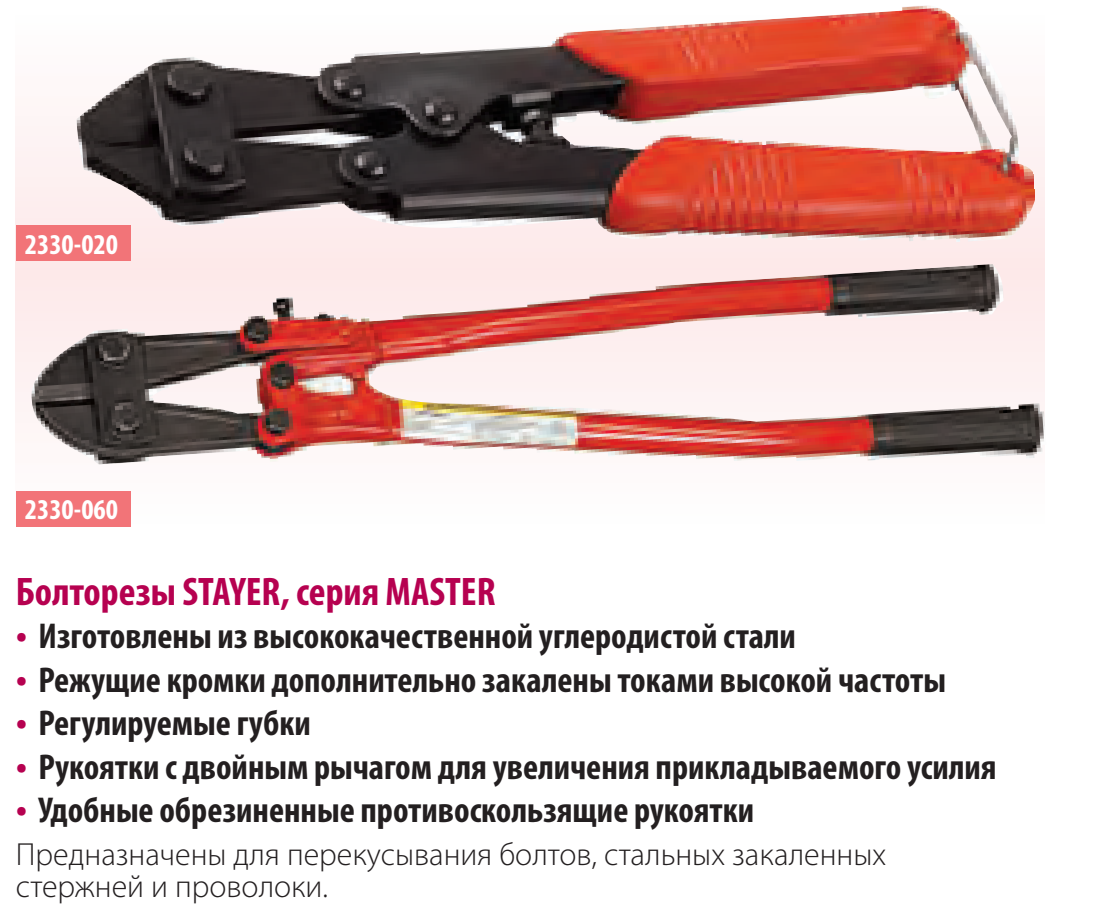
<style>
.page{position:relative;width:1102px;height:907px;background:#fff}
.page>*{position:absolute;margin:0;border:0;box-sizing:border-box;transform-origin:0 0}
.Zagolovok_art_HAND{font:700 condensed 40px "Myriad Pro";color:#b60150}
.Text_bullet_HAND{font:700 condensed 36px "Myriad Pro";color:#231f20}
.Text_HAND{font:300 32px/32px "Myriad Pro";color:#231f20}
._7_2_artikul_vinos{font:700 condensed 28.8px "Myriad Pro";color:#fff}
.s1{font-size:40px;color:#b60150}
</style>
<div class="page">
<div style="left:16px;top:8px;width:1029px;height:517px;background:linear-gradient(to bottom,#fdf4f4,#fdf3f3)"></div>
<img style="left:30px;top:264px;width:1015px;height:200px">
<img style="left:76px;top:5px;width:959px;height:239px">
<div style="left:16px;top:490px;width:114px;height:36px;background:#f27478"></div>
<div style="left:16px;top:225px;width:114px;height:36px;background:#f27478"></div>
<p class="_7_2_artikul_vinos" style="left:25px;top:229px;width:95px">2330-020</p>
<p class="_7_2_artikul_vinos" style="left:25px;top:493px;width:95px">2330-060</p>
<p class="Zagolovok_art_HAND" style="left:16px;top:569px;width:481px">Болторезы STAYER, серия MASTER</p>
<p class="Text_bullet_HAND" style="left:16px;top:616px;width:782px"><span class="s1">•</span> Изготовлены из высококачественной углеродистой стали</p>
<p class="Text_bullet_HAND" style="left:16px;top:659px;width:932px"><span class="s1">•</span> Режущие кромки дополнительно закалены токами высокой частоты</p>
<p class="Text_bullet_HAND" style="left:16px;top:703px;width:296px"><span class="s1">•</span> Регулируемые губки</p>
<p class="Text_bullet_HAND" style="left:16px;top:746px;width:982px"><span class="s1">•</span> Рукоятки с двойным рычагом для увеличения прикладываемого усилия</p>
<p class="Text_bullet_HAND" style="left:16px;top:789px;width:740px"><span class="s1">•</span> Удобные обрезиненные противоскользящие рукоятки</p>
<p class="Text_HAND" style="left:16px;top:838px;width:872px">Предназначены для перекусывания болтов, стальных закаленных стержней и проволоки.</p>
</div>
